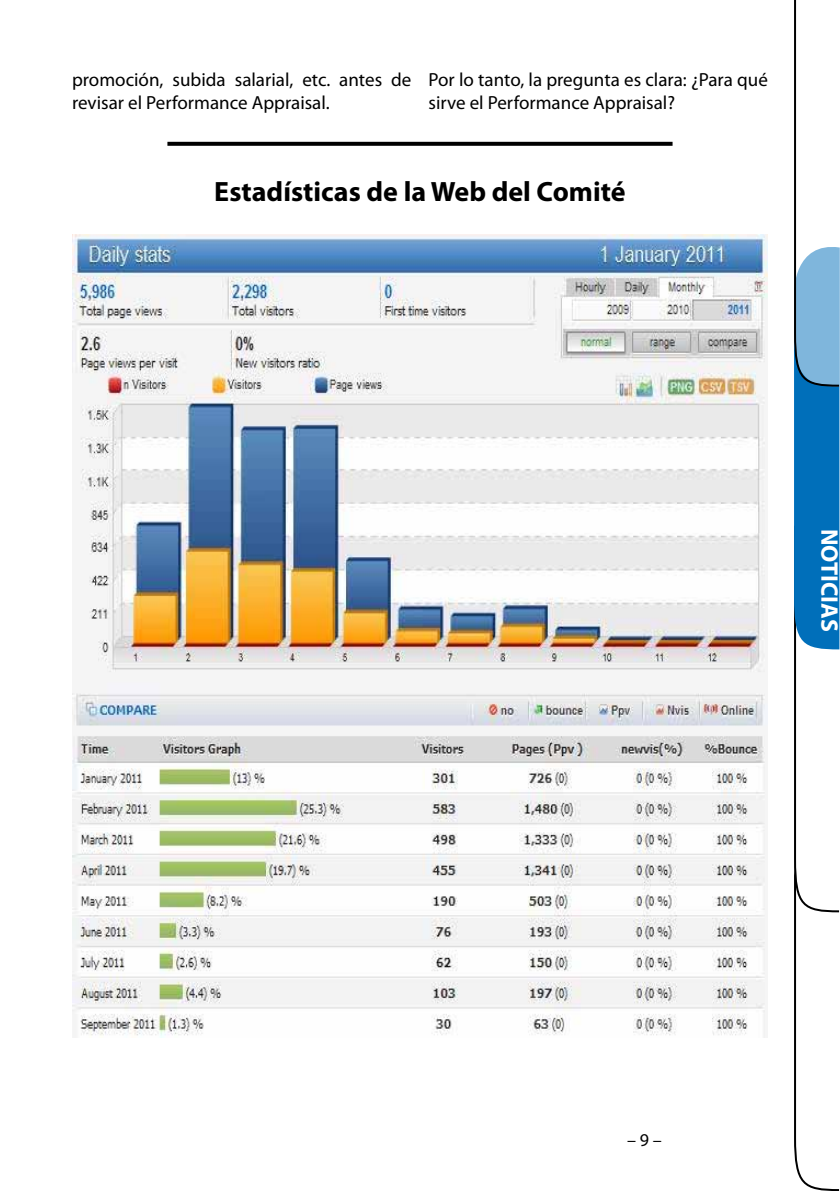
<style>
.page{position:relative;width:840px;height:1191px;background:#fff}
.page>*{position:absolute;margin:0;border:0;box-sizing:border-box;transform-origin:0 0}
.t1{font:700 28px "Myriad Pro";color:#000}
.t2{font:700 24px "Myriad Pro";color:#fff}
.t3{font:19px/22.8px "Myriad Pro";color:#000}
.t4{font:18px "Myriad Pro";color:#000}
</style>
<div class="page">
<svg style="left:794px;top:0;width:45px;height:1191px"></svg>
<svg style="left:167px;top:142px;width:505px;height:4px;background:#0c0c0c"></svg>
<img style="left:72px;top:234px;width:695px;height:803px">
<p class="t3" style="left:72px;top:68px;width:341px">promoción, subida salarial, etc. antes de revisar el Performance Appraisal.</p>
<p class="t3" style="left:428px;top:68px;width:341px">Por lo tanto, la pregunta es clara: ¿Para qué sirve el Performance Appraisal?</p>
<h1 class="t1" style="left:214px;top:173px;width:412px">Estadísticas de la Web del Comité</h1>
<p class="t2" style="left:844px;top:529px;width:104px;rotate:90deg">NOTICIAS</p>
<p class="t4" style="left:626px;top:1128px;width:36px">– 9 –</p>
</div>
